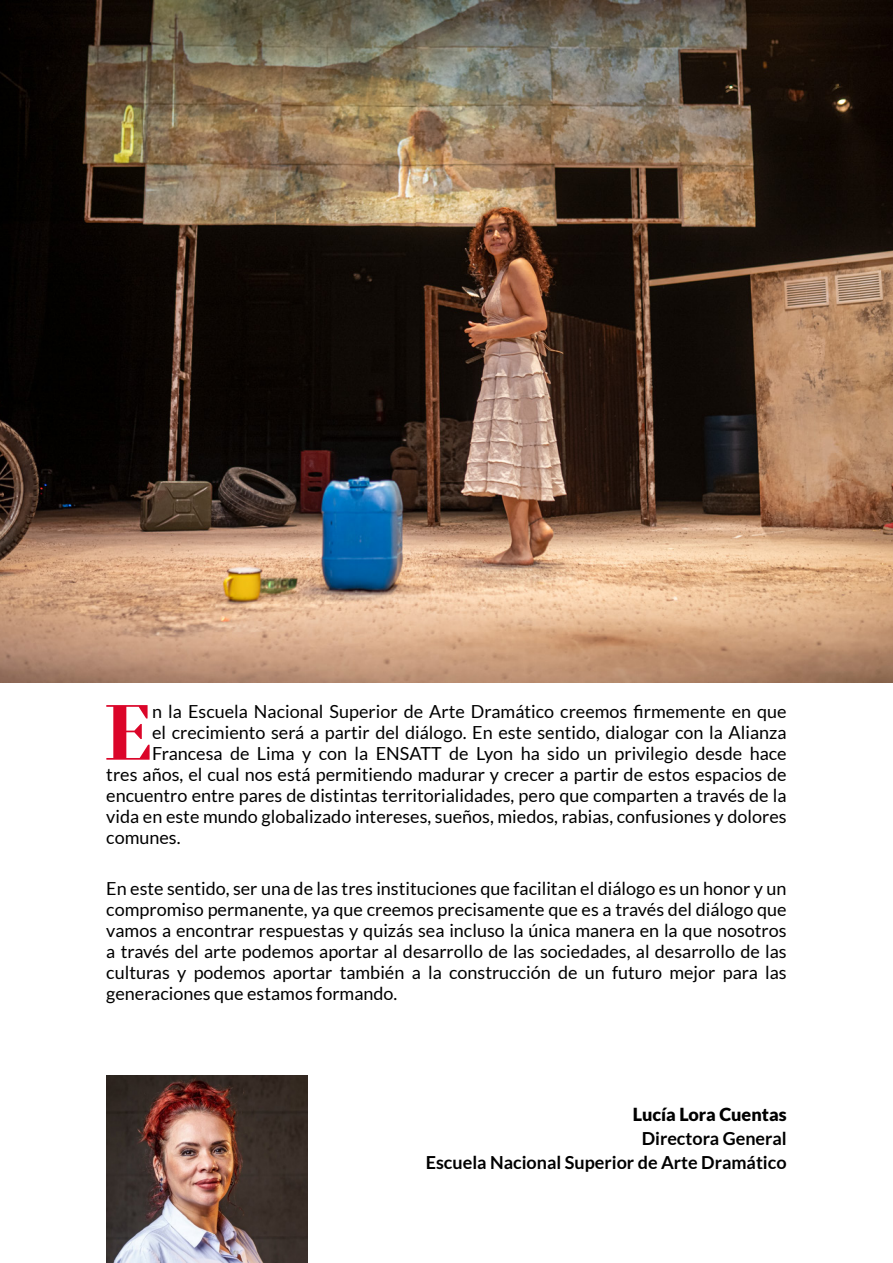
<style>
.page{position:relative;width:893px;height:1263px;background:#fff}
.page>*{position:absolute;margin:0;border:0;box-sizing:border-box;transform-origin:0 0}
.t1{font:700 78px "Praho Pro";color:#db0529}
.t2{font:18px/21px "Lato";color:#000;text-align:justify}
.t3{font:700 18px "Lato";color:#000}
.t4{font:900 18px "Lato";color:#000}
</style>
<div class="page">
<img style="left:106px;top:1076px;width:202px;height:187px">
<img style="left:0;top:0;width:893px;height:682px">
<p class="t1" style="left:105px;top:661px;width:49px">E</p>
<p class="t2" style="left:152px;top:700px;width:636px">n la Escuela Nacional Superior de Arte Dramático creemos firmemente en que</p>
<p class="t2" style="left:152px;top:721px;width:636px">el crecimiento será a partir del diálogo. En este sentido, dialogar con la Alianza</p>
<p class="t2" style="left:152px;top:742px;width:636px">Francesa de Lima y con la ENSATT de Lyon ha sido un privilegio desde hace</p>
<p class="t2" style="left:106px;top:763px;width:682px">tres años, el cual nos está permitiendo madurar y crecer a partir de estos espacios de</p>
<p class="t2" style="left:106px;top:784px;width:682px">encuentro entre pares de distintas territorialidades, pero que comparten a través de la</p>
<p class="t2" style="left:106px;top:805px;width:682px">vida en este mundo globalizado intereses, sueños, miedos, rabias, confusiones y dolores</p>
<p class="t2" style="left:106px;top:826px;width:76px">comunes.</p>
<p class="t2" style="left:106px;top:877px;width:682px">En este sentido, ser una de las tres instituciones que facilitan el diálogo es un honor y un compromiso permanente, ya que creemos precisamente que es a través del diálogo que vamos a encontrar respuestas y quizás sea incluso la única manera en la que nosotros a través del arte podemos aportar al desarrollo de las sociedades, al desarrollo de las culturas y podemos aportar también a la construcción de un futuro mejor para las generaciones que estamos formando.</p>
<p class="t4" style="left:633px;top:1104px;width:156px">Lucía Lora Cuentas</p>
<p class="t3" style="left:642px;top:1128px;width:146px">Directora General</p>
<p class="t3" style="left:426px;top:1152px;width:362px">Escuela Nacional Superior de Arte Dramático</p>
</div>
